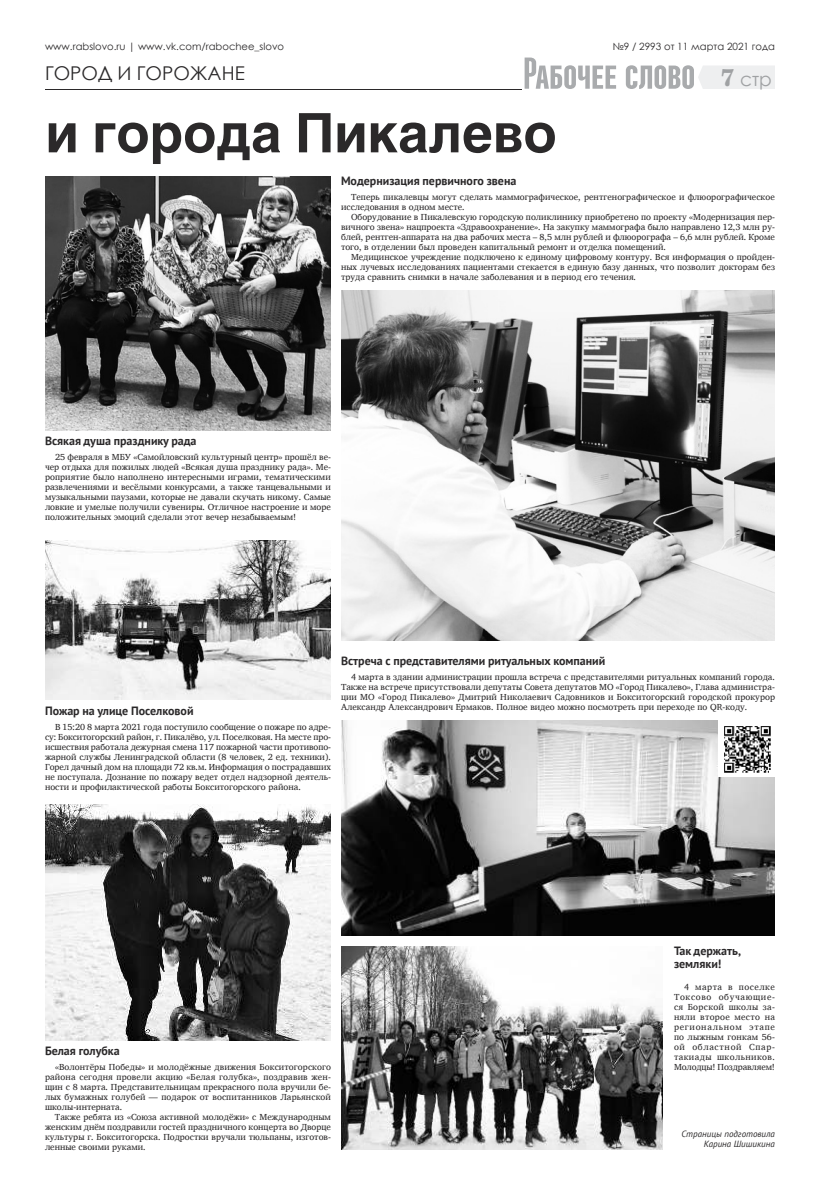
<style>
.page{position:relative;width:820px;height:1190px;background:#fff}
.page>*{position:absolute;margin:0;border:0;box-sizing:border-box;transform-origin:0 0}
.t1{font:700 54px "Helios";color:#2b292a}
.t2{font:19px "Century Gothic";color:#2b292a}
.t3{font:19px "Century Gothic";color:#9fa1a3}
.t4{font:700 12px/13px "PT Sans";color:#2b292a}
.t5{font:10px "Century Gothic";color:#2b292a}
.t6{font:9px/10px "Charis SIL";color:#2b292a;text-align:justify}
.t7{font:italic 9px/10px "PT Sans";color:#2b292a;text-align:right}
.s1{font-family:"New Century Schlbk";font-weight:700;font-size:24px}
</style>
<div class="page">
<hr style="left:45px;top:89px;width:477px;height:1px;background:#2b292a">
<svg style="left:525px;top:58px;width:250px;height:31px"></svg>
<img style="left:45px;top:176px;width:286px;height:255px">
<img style="left:341px;top:290px;width:434px;height:351px">
<img style="left:46px;top:540px;width:285px;height:160px">
<img style="left:45px;top:804px;width:286px;height:237px">
<img style="left:341px;top:720px;width:434px;height:216px">
<img style="left:718px;top:720px;width:57px;height:57px">
<img style="left:341px;top:946px;width:322px;height:204px">
<p class="t5" style="left:45px;top:39px;width:241px">www.rabslovo.ru | www.vk.com/rabochee_slovo</p>
<p class="t5" style="left:613px;top:39px;width:164px">№9 / 2993 от 11 марта 2021 года</p>
<h2 class="t3" style="left:721px;top:66px;width:53px"><span class="s1">7</span> стр</h2>
<h2 class="t2" style="left:45px;top:59px;width:201px">ГОРОД И ГОРОЖАНЕ</h2>
<h1 class="t1" style="left:46px;top:111px;width:513px">и города Пикалево</h1>
<h3 class="t4" style="left:341px;top:174px;width:177px">Модернизация первичного звена</h3>
<p class="t6" style="left:341px;top:192px;width:435px;text-indent:10px">Теперь пикалевцы могут сделать маммографическое, рентгенографическое и флюорографическое исследования в одном месте.</p>
<p class="t6" style="left:341px;top:212px;width:436px;text-indent:10px">Оборудование в Пикалевскую городскую поликлинику приобретено по проекту «Модернизация пер&shy;вичного звена» нацпроекта «Здравоохранение». На закупку маммографа было направлено 12,3 млн ру&shy;блей, рентген-аппарата на два рабочих места – 8,5 млн рублей и флюорографа – 6,6 млн рублей. Кроме того, в отделении был проведен капитальный ремонт и отделка помещений.</p>
<p class="t6" style="left:341px;top:252px;width:435px;text-indent:10px">Медицинское учреждение подключено к единому цифровому контуру. Вся информация о пройден&shy;ных лучевых исследованиях пациентами стекается в единую базу данных, что позволит докторам без труда сравнить снимки в начале заболевания и в период его течения.</p>
<h3 class="t4" style="left:45px;top:434px;width:153px">Всякая душа празднику рада</h3>
<p class="t6" style="left:45px;top:452px;width:287px;text-indent:10px">25 февраля в МБУ «Самойловский культурный центр» прошёл ве&shy;чер отдыха для пожилых людей «Всякая душа празднику рада». Ме&shy;роприятие было наполнено интересными играми, тематическими развлечениями и весёлыми конкурсами, а также танцевальными и музыкальными паузами, которые не давали скучать никому. Самые ловкие и умелые получили сувениры. Отличное настроение и море положительных эмоций сделали этот вечер незабываемым!</p>
<h3 class="t4" style="left:45px;top:704px;width:150px">Пожар на улице Поселковой</h3>
<p class="t6" style="left:45px;top:722px;width:288px;text-indent:10px">В 15:20 8 марта 2021 года поступило сообщение о пожаре по адре&shy;су: Бокситогорский район, г. Пикалёво, ул. Поселковая. На месте про&shy;исшествия работала дежурная смена 117 пожарной части противопо&shy;жарной службы Ленинградской области (8 человек, 2 ед. техники).<br>Горел дачный дом на площади 72 кв.м. Информация о пострадавших не поступала. Дознание по пожару ведет отдел надзорной деятель&shy;ности и профилактической работы Бокситогорского района.</p>
<h3 class="t4" style="left:341px;top:654px;width:266px">Встреча с представителями ритуальных компаний</h3>
<p class="t6" style="left:341px;top:672px;width:436px;text-indent:10px">4 марта в здании администрации прошла встреча с представителями ритуальных компаний города.<br>Также на встрече присутствовали депутаты Совета депутатов МО «Город Пикалево», Глава администра&shy;ции МО «Город Пикалево» Дмитрий Николаевич Садовников и Бокситогорский городской прокурор Александр Александрович Ермаков. Полное видео можно посмотреть при переходе по QR-коду.</p>
<h3 class="t4" style="left:45px;top:1044px;width:76px">Белая голубка</h3>
<p class="t6" style="left:45px;top:1062px;width:288px;text-indent:10px">«Волонтёры Победы» и молодёжные движения Бокситогорского района сегодня провели акцию «Белая голубка», поздравив жен&shy;щин с 8 марта. Представительницам прекрасного пола вручили бе&shy;лых бумажных голубей — подарок от воспитанников Ларьянской школы-интерната.</p>
<p class="t6" style="left:45px;top:1112px;width:288px;text-indent:10px">Также ребята из «Союза активной молодёжи» с Международным женским днём поздравили гостей праздничного концерта во Дворце культуры г. Бокситогорска. Подростки вручали тюльпаны, изготов&shy;ленные своими руками.</p>
<h3 class="t4" style="left:674px;top:944px;width:68px">Так держать, земляки!</h3>
<p class="t6" style="left:674px;top:982px;width:103px;text-indent:10px">4 марта в поселке Токсово обучающие&shy;ся Борской школы за&shy;няли второе место на региональном этапе по лыжным гонкам 56- ой областной Спар&shy;такиады школьников.<br>Молодцы! Поздравляем!</p>
<p class="t7" style="left:682px;top:1128px;width:95px">Страницы подготовила<br>Карина Шишикина</p>
</div>
